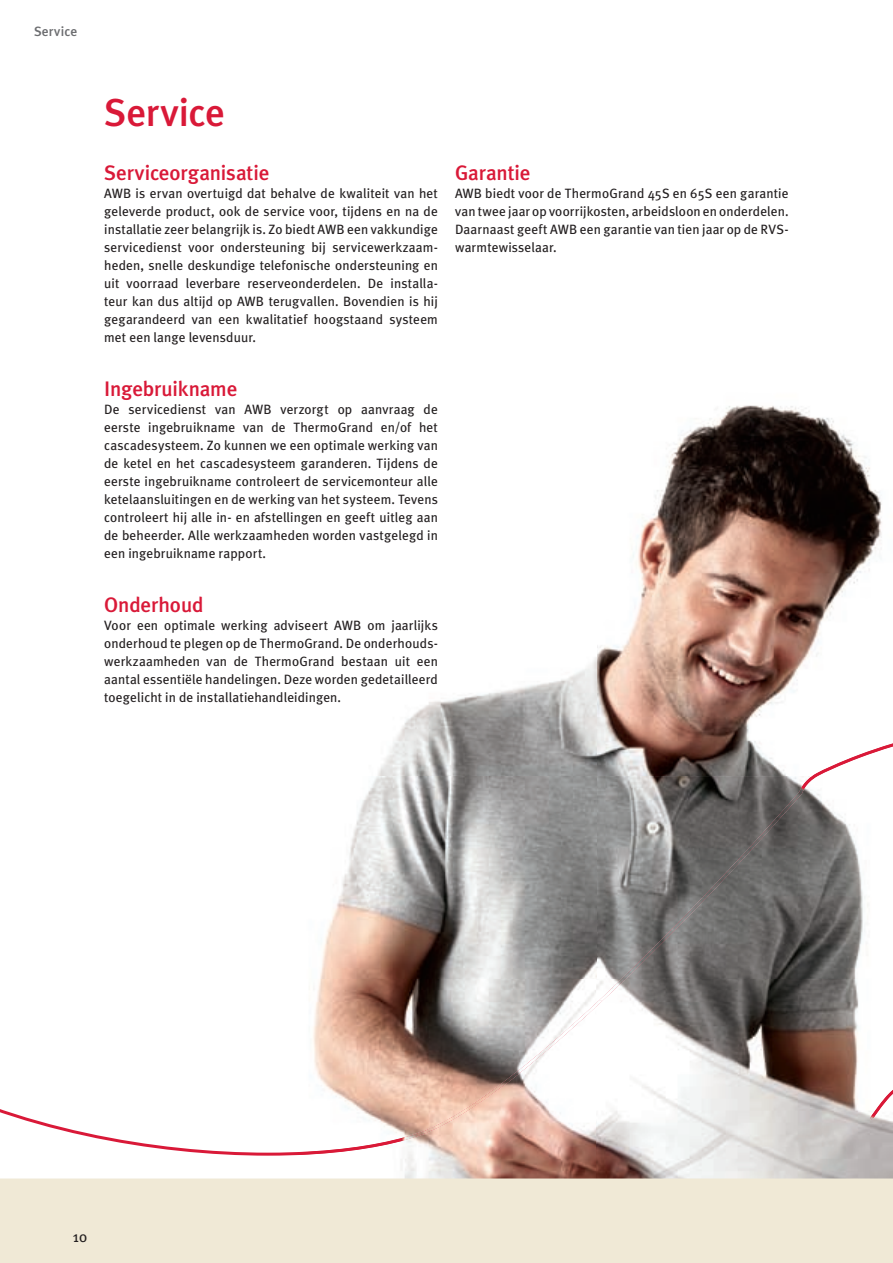
<style>
.page{position:relative;width:893px;height:1263px;background:#fff}
.page>*{position:absolute;margin:0;border:0;box-sizing:border-box;transform-origin:0 0}
.t1{font:500 39px "Meta Plus";letter-spacing:-.01em;color:#d91938}
.t2{font:500 21px "Meta Plus";letter-spacing:-.01em;color:#d91938}
.t3{font:15px "Meta Plus";color:#231f20}
.t4{font:13.5px/18px "Meta Plus";letter-spacing:.01em;color:#231f20;text-align:justify}
.t5{font:500 13.5px "Meta Plus";letter-spacing:.01em;color:#6c6d70}
</style>
<div class="page">
<img style="left:313px;top:405px;width:580px;height:773px">
<img style="left:796px;top:743px;width:97px;height:52px">
<img style="left:750px;top:795px;width:51px;height:51px">
<img style="left:702px;top:846px;width:53px;height:52px">
<img style="left:651px;top:897px;width:56px;height:52px">
<img style="left:598px;top:949px;width:58px;height:52px">
<img style="left:540px;top:1000px;width:63px;height:52px">
<img style="left:473px;top:1052px;width:73px;height:52px">
<img style="left:298px;top:1103px;width:181px;height:52px">
<img style="left:870px;top:1090px;width:23px;height:30px">
<div style="left:0;top:1178px;width:893px;height:85px;background:#f0e9d6"></div>
<p class="t5" style="left:34px;top:24px;width:45px">Service</p>
<h1 class="t1" style="left:104px;top:90px;width:122px">Service</h1>
<h2 class="t2" style="left:104px;top:161px;width:167px">Serviceorganisatie</h2>
<p class="t4" style="left:104px;top:184px;width:335px">AWB is ervan overtuigd dat behalve de kwaliteit van het geleverde product, ook de service voor, tijdens en na de installatie zeer belangrijk is. Zo biedt AWB een vakkundige servicedienst voor ondersteuning bij servicewerkzaam&shy;heden, snelle deskundige telefonische ondersteuning en uit voorraad leverbare reserveonderdelen. De installa&shy;teur kan dus altijd op AWB terugvallen. Bovendien is hij gegarandeerd van een kwalitatief hoogstaand systeem met een lange levensduur.</p>
<h2 class="t2" style="left:104px;top:377px;width:135px">Ingebruikname</h2>
<p class="t4" style="left:104px;top:400px;width:335px">De servicedienst van AWB verzorgt op aanvraag de eerste ingebruikname van de ThermoGrand en/of het cascadesysteem. Zo kunnen we een optimale werking van de ketel en het cascadesysteem garanderen. Tijdens de eerste ingebruikname controleert de servicemonteur alle ketelaansluitingen en de werking van het systeem. Tevens controleert hij alle in- en afstellingen en geeft uitleg aan de beheerder. Alle werkzaamheden worden vastgelegd in een ingebruikname rapport.</p>
<h2 class="t2" style="left:104px;top:593px;width:101px">Onderhoud</h2>
<p class="t4" style="left:104px;top:616px;width:335px">Voor een optimale werking adviseert AWB om jaarlijks onderhoud te plegen op de ThermoGrand. De onderhouds&shy;werkzaamheden van de ThermoGrand bestaan uit een aantal essentiële han de lingen. Deze worden gedetailleerd toegelicht in de installatiehandleidingen.</p>
<h2 class="t2" style="left:455px;top:161px;width:77px">Garantie</h2>
<p class="t4" style="left:455px;top:184px;width:335px">AWB biedt voor de ThermoGrand 45S en 65S een garantie van twee jaar op voorrijkosten, arbeidsloon en onder delen.<br>Daarnaast geeft AWB een garantie van tien jaar op de RVS&shy;warmtewisselaar.</p>
<p class="t3" style="left:73px;top:1228px;width:16px">10</p>
</div>
